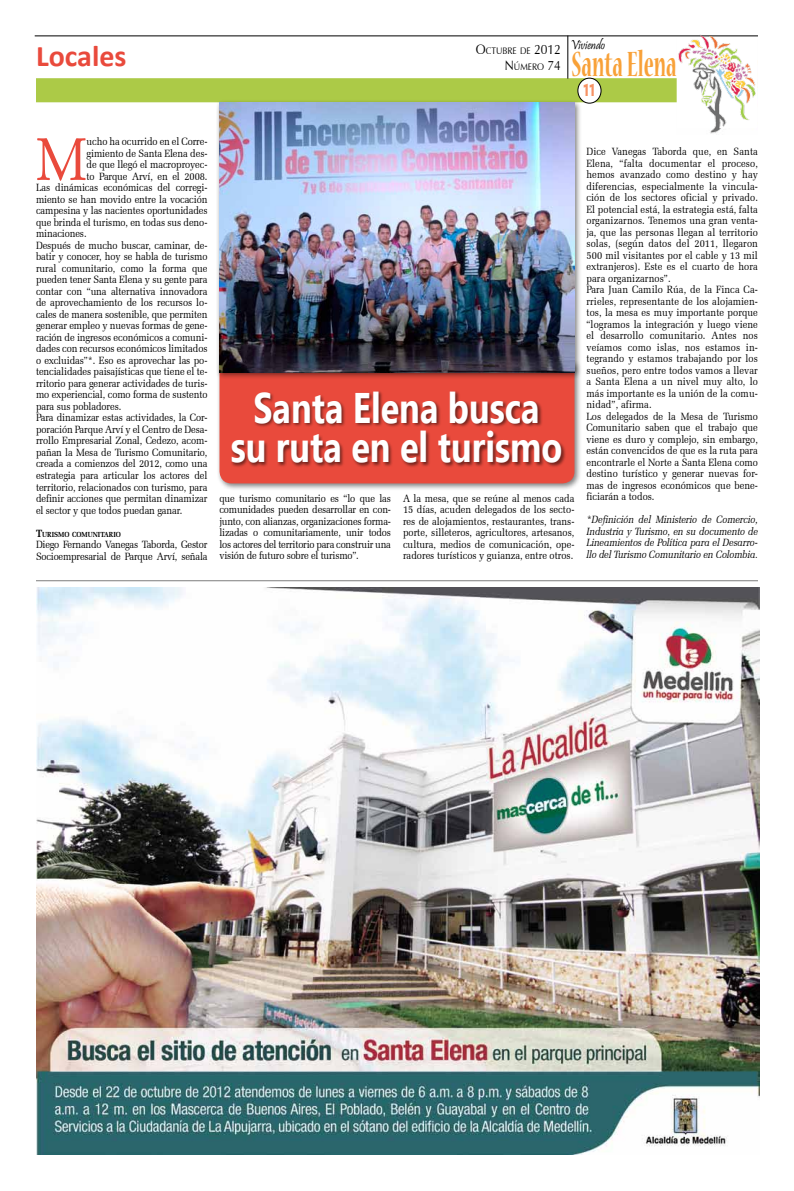
<style>
.page{position:relative;width:794px;height:1191px;background:#fff}
.page>*{position:absolute;margin:0;border:0;box-sizing:border-box;transform-origin:0 0}
.t1{font:60.7px "Zapf Elliptical 711 BT";color:#e94a3c;scale:.9 1}
.t2{font:700 42.8px/39.9px "Ebrima";color:#fff;text-align:center;scale:.8 1}
.t3{font:700 condensed 39px "Nueva Std";color:#f8a138;scale:.67 1}
.t4{font:700 30px "Calibri";color:#e94a3c}
.t5{font:26.2px "Lily UPC Bold";color:#f69263;scale:.57 1}
.t6{font:13.5px "Pristina";color:#000;scale:.9 1}
.t7{font:10.5px/11.5px "Zapf Elliptical 711 BT";letter-spacing:-.01em;color:#000;text-align:justify;scale:.9 1}
.t8{font:10.5px/11.5px "Zapf Elliptical 711 BT";letter-spacing:.01em;color:#000;scale:.9 1}
.t9{font:italic 10.5px/11.5px "Zapf Elliptical 711 BT";letter-spacing:-.01em;color:#000;text-align:justify;scale:.9 1}
.t10{font:9.4px/16.2px "Zapf Humanist 601 BT";color:#000;text-align:right;scale:.9 1}
.t11{font:700 7.3px "Zapf Elliptical 711 BT";color:#000;scale:.9 1}
.s1{font-size:13.5px}
.s2{font-size:10.5px}
</style>
<div class="page">
<div style="left:36px;top:78px;width:640px;height:24px;background:#acca47"></div>
<hr style="left:35px;top:36px;width:723px;height:1px;background:#000">
<hr style="left:567px;top:36px;width:1px;height:43px;background:#000">
<div style="left:578px;top:78px;width:23px;height:25px;background:#fff;border-radius:50%"></div>
<div style="left:578px;top:78px;width:23px;height:25px;border:1px solid #000;border-radius:50%"></div>
<div style="left:216px;top:359px;width:366px;height:132px;background:#000;opacity:.5"></div>
<div style="left:219px;top:380px;width:355px;height:103px;background:#e94a3c"></div>
<img style="left:676px;top:34px;width:82px;height:100px">
<hr style="left:36px;top:580px;width:722px;height:1px;background:#7c7c7c">
<img style="left:36px;top:588px;width:723px;height:567px">
<div style="left:216px;top:99px;width:365px;height:281px;background:#000;opacity:.5"></div>
<img style="left:219px;top:102px;width:355px;height:270px">
<div style="left:231px;top:389px;width:335px;height:79px;background:#000;opacity:.5"></div>
<h3 class="t4" style="left:36px;top:37px;width:92px">Locales</h3>
<p class="t10" style="left:476px;top:42px;width:96px"><span class="s1">O</span>CTUBRE DE <span class="s1">2012<br>N</span>ÚMERO <span class="s1">74</span></p>
<p class="t6" style="left:570px;top:38px;width:40px">Viviendo</p>
<h3 class="t3" style="left:571px;top:47px;width:159px">Santa Elena</h3>
<h3 class="t5" style="left:583px;top:73px;width:25px">11</h3>
<h1 class="t1" style="left:36px;top:123px;width:58px">M</h1>
<p class="t7" style="left:87px;top:136px;width:136px">ucho ha ocurrido en el Corre-</p>
<p class="t7" style="left:87px;top:147px;width:136px">gimiento de Santa Elena des-</p>
<p class="t7" style="left:87px;top:159px;width:136px">de que llegó el macroproyec-</p>
<p class="t7" style="left:87px;top:170px;width:136px">to Parque Arví, en el 2008.</p>
<p class="t7" style="left:36px;top:182px;width:192px">Las dinámicas económicas del corregi-</p>
<p class="t7" style="left:36px;top:193px;width:192px">miento se han movido entre la vocación</p>
<p class="t7" style="left:36px;top:205px;width:192px">campesina y las nacientes oportunidades</p>
<p class="t7" style="left:36px;top:216px;width:192px">que brinda el turismo, en todas sus deno-</p>
<p class="t7" style="left:36px;top:228px;width:58px">minaciones.</p>
<p class="t7" style="left:36px;top:239px;width:192px">Después de mucho buscar, caminar, de-</p>
<p class="t7" style="left:36px;top:251px;width:192px">batir y conocer, hoy se habla de turismo</p>
<p class="t7" style="left:36px;top:262px;width:192px">rural comunitario, como la forma que</p>
<p class="t7" style="left:36px;top:274px;width:192px">pueden tener Santa Elena y su gente para</p>
<p class="t7" style="left:36px;top:285px;width:192px">contar con “una alternativa innovadora</p>
<p class="t7" style="left:36px;top:297px;width:192px">de aprovechamiento de los recursos lo-</p>
<p class="t7" style="left:36px;top:308px;width:192px">cales de manera sostenible, que permiten</p>
<p class="t7" style="left:36px;top:320px;width:192px">generar empleo y nuevas formas de gene-</p>
<p class="t7" style="left:36px;top:331px;width:192px">ración de ingresos económicos a comuni-</p>
<p class="t7" style="left:36px;top:343px;width:192px">dades con recursos económicos limitados</p>
<p class="t7" style="left:36px;top:354px;width:192px">o excluidas”*. Eso es aprovechar las po-</p>
<p class="t7" style="left:36px;top:366px;width:192px">tencialidades paisajísticas que tiene el te-</p>
<p class="t7" style="left:36px;top:377px;width:192px">rritorio para generar actividades de turis-</p>
<p class="t7" style="left:36px;top:389px;width:192px">mo experiencial, como forma de sustento</p>
<p class="t7" style="left:36px;top:400px;width:96px">para sus pobladores.</p>
<p class="t7" style="left:36px;top:412px;width:192px">Para dinamizar estas actividades, la Cor-</p>
<p class="t7" style="left:36px;top:423px;width:192px">poración Parque Arví y el Centro de Desa-</p>
<p class="t7" style="left:36px;top:435px;width:192px">rrollo Empresarial Zonal, Cedezo, acom-</p>
<p class="t7" style="left:36px;top:446px;width:192px">pañan la Mesa de Turismo Comunitario,</p>
<p class="t7" style="left:36px;top:458px;width:192px">creada a comienzos del 2012, como una</p>
<p class="t7" style="left:36px;top:469px;width:192px">estrategia para articular los actores del</p>
<p class="t7" style="left:36px;top:481px;width:192px">territorio, relacionados con turismo, para</p>
<p class="t7" style="left:36px;top:492px;width:192px">definir acciones que permitan dinamizar</p>
<p class="t7" style="left:36px;top:504px;width:164px">el sector y que todos puedan ganar.</p>
<p class="t11" style="left:36px;top:530px;width:96px"><span class="s2">T</span>URISMO COMUNITARIO</p>
<p class="t7" style="left:36px;top:538px;width:192px">Diego Fernando Vanegas Taborda, Gestor<br>Socioempresarial de Parque Arví, señala</p>
<h2 class="t2" style="left:231px;top:389px;width:416px">Santa Elena busca su ruta en el turismo</h2>
<p class="t7" style="left:219px;top:492px;width:192px">que turismo comunitario es “lo que las comunidades pueden desarrollar en con&shy;junto, con alianzas, organizaciones forma&shy;lizadas o comunitariamente, unir todos los actores del territorio para construir una visión de futuro sobre el turismo”.</p>
<p class="t7" style="left:403px;top:492px;width:192px">A la mesa, que se reúne al menos cada 15 días, acuden delegados de los secto&shy;res de alojamientos, restaurantes, trans&shy;porte, silleteros, agricultores, artesanos, cultura, medios de comunicación, ope&shy;radores turísticos y guianza, entre otros.</p>
<p class="t8" style="left:586px;top:146px;width:192px">Dice Vanegas Taborda que, en Santa Elena, “falta documentar el proceso, hemos avanzado como destino y hay diferencias, especialmente la vincula&shy;ción de los sectores oficial y privado.<br>El potencial está, la estrategia está, falta organizarnos. Tenemos una gran venta&shy;ja, que las personas llegan al territorio solas, (según datos del 2011, llegaron 500 mil visitantes por el cable y 13 mil extranjeros). Este es el cuarto de hora para organizarnos”.<br>Para Juan Camilo Rúa, de la Finca Ca&shy;rrieles, representante de los alojamien&shy;tos, la mesa es muy importante porque “logramos la integración y luego viene el desarrollo comunitario. Antes nos veíamos como islas, nos estamos in&shy;tegrando y estamos trabajando por los sueños, pero entre todos vamos a llevar a Santa Elena a un nivel muy alto, lo más importante es la unión de la comu&shy;nidad”, afirma.<br>Los delegados de la Mesa de Turismo Comunitario saben que el trabajo que viene es duro y complejo, sin embargo, están convencidos de que es la ruta para encontrarle el Norte a Santa Elena como destino turístico y generar nuevas for&shy;mas de ingresos económicos que bene&shy;ficiarán a todos.</p>
<p class="t9" style="left:586px;top:514px;width:192px">*Definición del Ministerio de Comercio, Industria y Turismo, en su documento de Lineamientos de Política para el Desarro&shy;llo del Turismo Comunitario en Colombia.</p>
</div>
